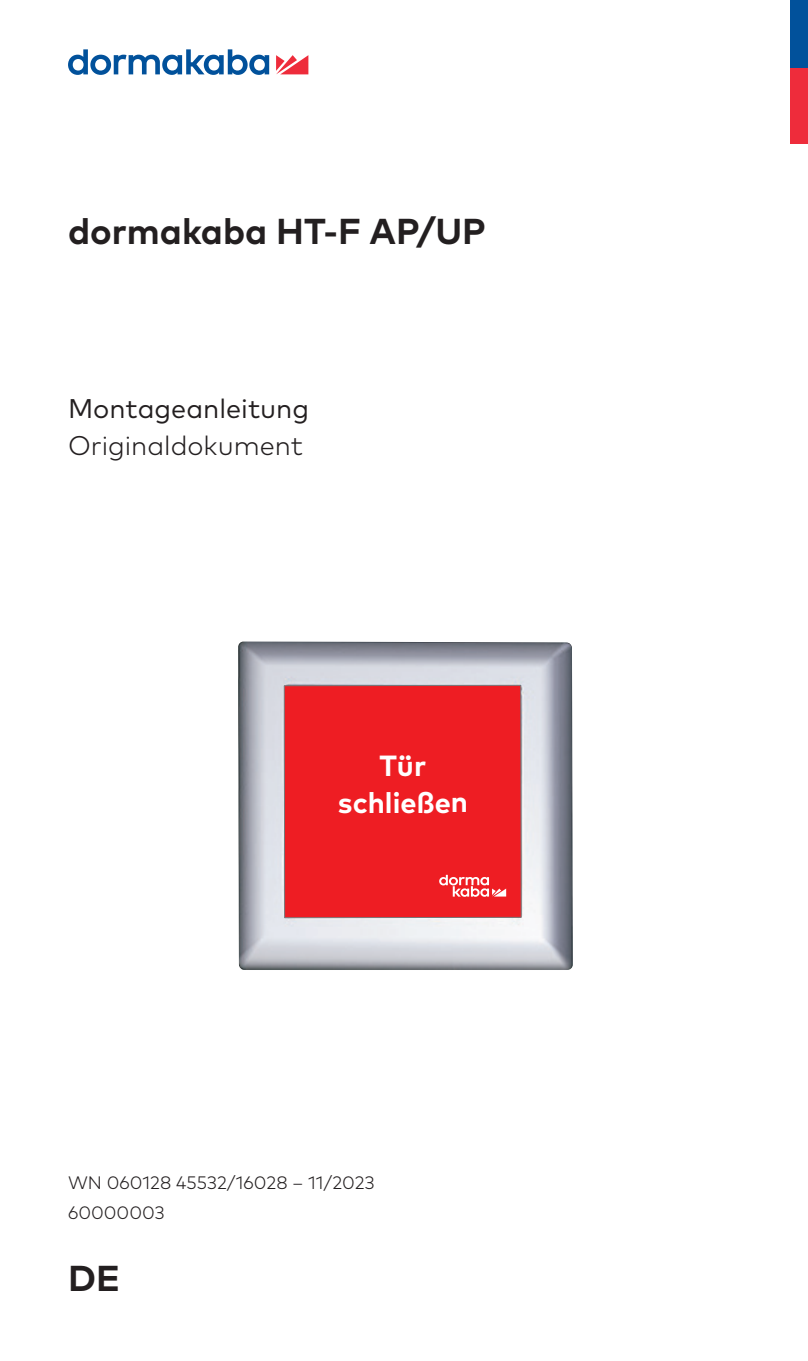
<style>
.page{position:relative;width:808px;height:1361px;background:#fff}
.page>*{position:absolute;margin:0;border:0;box-sizing:border-box;transform-origin:0 0}
.t1{font:700 36px "Mark Pro";color:#231f20}
.t2{font:700 29.1px/36.9px "Mark Pro";color:#fff;text-align:center}
.t3{font:300 27px "Mark Pro";color:#231f20}
.t4{font:27px "Mark Pro";color:#231f20}
.t5{font:300 18px/30px "Mark Pro";color:#231f20}
</style>
<div class="page">
<div style="left:790px;top:0;width:18px;height:68px;background:#01519b"></div>
<div style="left:790px;top:68px;width:18px;height:76px;background:#ee2c3b"></div>
<svg style="left:276px;top:55px;width:32px;height:19px"></svg>
<svg style="left:68px;top:49px;width:201px;height:26px"></svg>
<img style="left:238px;top:641px;width:335px;height:329px">
<div style="left:284px;top:685px;width:237px;height:233px;background:#ee1d23"></div>
<div style="left:284px;top:685px;width:237px;height:233px;border:1px solid #76787b"></div>
<svg style="left:439px;top:875px;width:67px;height:22px"></svg>
<h1 class="t1" style="left:68px;top:204px;width:419px">dormakaba HT-F AP/UP</h1>
<h3 class="t4" style="left:68px;top:388px;width:243px">Montageanleitung</h3>
<h3 class="t3" style="left:68px;top:425px;width:237px">Originaldokument</h3>
<h2 class="t2" style="left:338px;top:747px;width:132px">Tür schließen</h2>
<p class="t5" style="left:68px;top:1166px;width:308px">WN 060128 45532/16028 – 11/2023<br>60000003</p>
<h1 class="t1" style="left:68px;top:1251px;width:53px">DE</h1>
</div>
